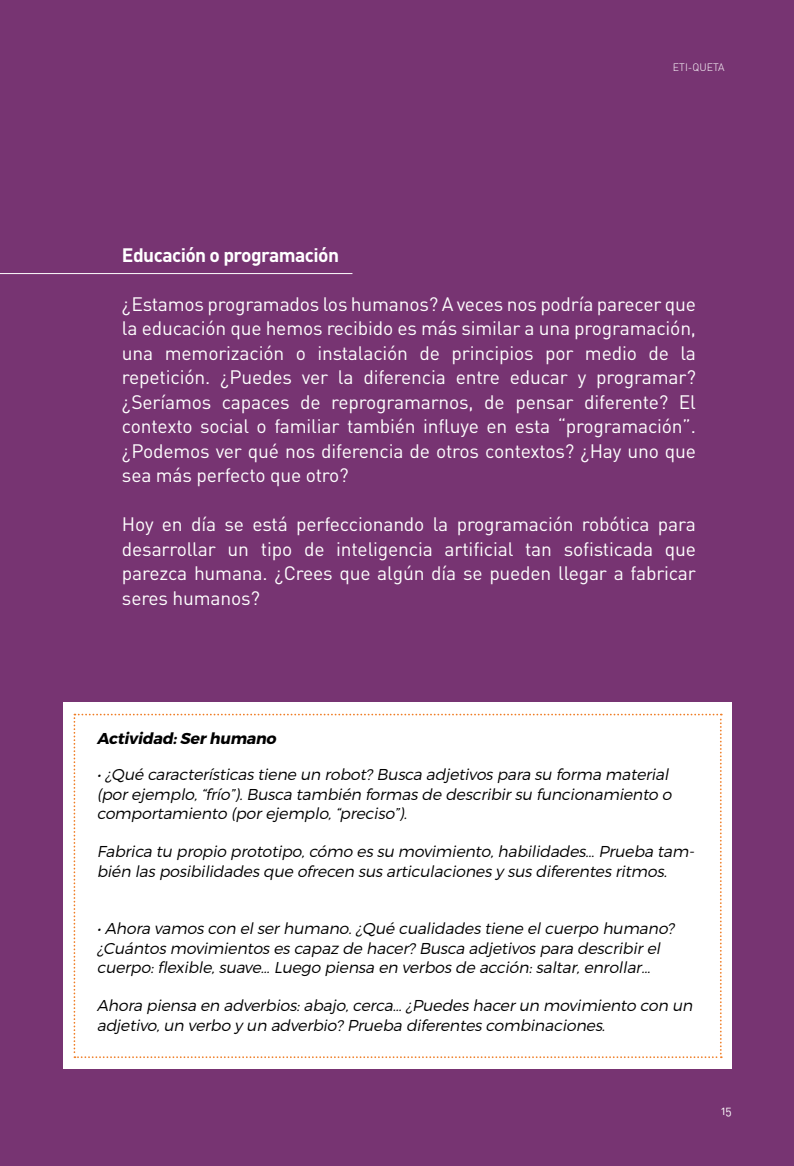
<style>
.page{position:relative;width:794px;height:1166px;background:#773472}
.page>*{position:absolute;margin:0;border:0;box-sizing:border-box;transform-origin:0 0}
.t1{font:19.25px/24.5px "DIN";letter-spacing:-.01em;color:#fff;text-align:justify}
.t2{font:700 19.25px "DIN";letter-spacing:-.03em;color:#fff}
.t3{font:italic 300 15.75px/19.2px "Montserrat";letter-spacing:-.01em;color:#000}
.t4{font:italic 700 15.75px "Montserrat";color:#000}
.t5{font:12.25px "DIN Regular Alternate";color:#fff}
.t6{font:300 10.67px "DIN Pro";color:#fff}
</style>
<div class="page">
<hr style="left:0;top:273px;width:352px;height:1px;background:#fff">
<div style="left:63px;top:702px;width:669px;height:366px;background:#fff"></div>
<svg style="left:74px;top:714px;width:648px;height:344px"></svg>
<p class="t6" style="left:673px;top:60px;width:53px">ETI-QUETA</p>
<p class="t2" style="left:122px;top:242px;width:219px">Educación o programación</p>
<p class="t1" style="left:122px;top:291px;width:575px">¿Estamos programados los humanos? A veces nos podría parecer que la educación que hemos recibido es más similar a una programación, una memorización o instalación de principios por medio de la repetición. ¿Puedes ver la diferencia entre educar y programar? ¿Seríamos capaces de reprogramarnos, de pensar diferente? El contexto social o familiar también influye en esta “programación”. ¿Podemos ver qué nos diferencia de otros contextos? ¿Hay uno que sea más perfecto que otro?</p>
<p class="t1" style="left:122px;top:512px;width:575px">Hoy en día se está perfeccionando la programación robótica para desarrollar un tipo de inteligencia artificial tan sofisticada que parezca humana. ¿Crees que algún día se pueden llegar a fabricar seres humanos?</p>
<p class="t4" style="left:97px;top:728px;width:184px">Actividad:Serhumano</p>
<p class="t3" style="left:97px;top:765px;width:579px">•¿Qué características tiene un robot? Busca adjetivos para su forma material (porejemplo,“frío”).Busca también formas de describirsu funcionamiento o comportamiento (porejemplo,“preciso”).</p>
<p class="t3" style="left:97px;top:842px;width:602px">Fabrica tu propio prototipo,cómo es su movimiento,habilidades… Prueba tam&shy;bién las posibilidades que ofrecen sus articulaciones y sus diferentes ritmos.</p>
<p class="t3" style="left:97px;top:919px;width:582px">•Ahora vamos con elserhumano.¿Qué cualidades tiene elcuerpo humano? ¿Cuántos movimientos es capaz de hacer? Busca adjetivos para describirel cuerpo:flexible,suave… Luego piensa en verbos de acción:saltar,enrollar…</p>
<p class="t3" style="left:97px;top:996px;width:600px">Ahora piensa en adverbios:abajo,cerca… ¿Puedes hacerun movimiento con un adjetivo,un verbo y un adverbio? Prueba diferentes combinaciones.</p>
<p class="t5" style="left:721px;top:1103px;width:12px">15</p>
</div>
